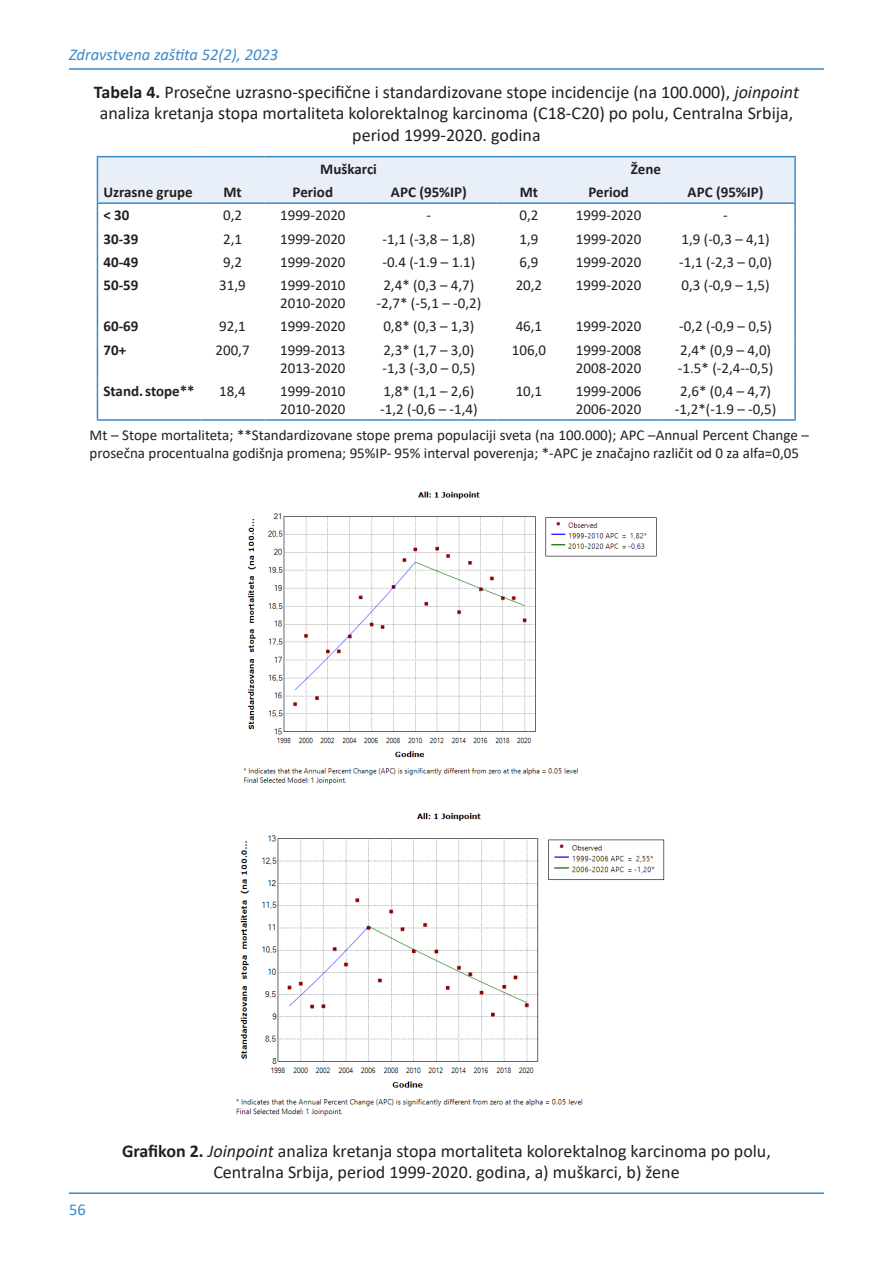
<style>
.page{position:relative;width:893px;height:1263px;background:#fff}
.page>*{position:absolute;margin:0;border:0;box-sizing:border-box;transform-origin:0 0}
.podnaslov{font:18px/21.6px "Calibri";color:#231f20;text-align:center}
.t1{font:italic 16.5px "Calibri";color:#3c89c8}
.t2{font:16.5px "Calibri";color:#3c89c8}
.podnaslov-2{font:15px/18px "Calibri";color:#231f20}
.podnaslov-3{font:700 15px "Calibri";color:#231f20}
.s1{font-weight:700}
.s2{font-style:italic}
</style>
<div class="page">
<hr style="left:69px;top:1192px;width:755px;height:2px;background:#3c89c8">
<hr style="left:69px;top:68px;width:755px;height:2px;background:#3c89c8">
<hr style="left:97px;top:156px;width:104px;height:1px;background:#3c89c8">
<hr style="left:201px;top:156px;width:63px;height:1px;background:#3c89c8">
<hr style="left:264px;top:156px;width:97px;height:1px;background:#3c89c8">
<hr style="left:361px;top:156px;width:136px;height:1px;background:#3c89c8">
<hr style="left:497px;top:156px;width:64px;height:1px;background:#3c89c8">
<hr style="left:561px;top:156px;width:95px;height:1px;background:#3c89c8">
<hr style="left:656px;top:156px;width:140px;height:1px;background:#3c89c8">
<hr style="left:794px;top:157px;width:2px;height:23px;background:#3c89c8">
<hr style="left:794px;top:180px;width:2px;height:22px;background:#3c89c8">
<hr style="left:794px;top:204px;width:2px;height:22px;background:#3c89c8">
<hr style="left:794px;top:226px;width:2px;height:24px;background:#3c89c8">
<svg style="left:97px;top:157px;width:698px;height:116px"></svg>
<hr style="left:794px;top:250px;width:2px;height:23px;background:#3c89c8">
<hr style="left:97px;top:273px;width:1px;height:41px;background:#3c89c8">
<hr style="left:794px;top:273px;width:2px;height:41px;background:#3c89c8">
<svg style="left:97px;top:314px;width:1px;height:23px"></svg>
<hr style="left:794px;top:314px;width:2px;height:23px;background:#3c89c8">
<hr style="left:97px;top:337px;width:1px;height:42px;background:#3c89c8">
<hr style="left:794px;top:337px;width:2px;height:42px;background:#3c89c8">
<hr style="left:97px;top:379px;width:1px;height:40px;background:#3c89c8">
<hr style="left:794px;top:379px;width:2px;height:40px;background:#3c89c8">
<hr style="left:97px;top:419px;width:104px;height:2px;background:#3c89c8">
<hr style="left:201px;top:419px;width:63px;height:2px;background:#3c89c8">
<hr style="left:264px;top:419px;width:97px;height:2px;background:#3c89c8">
<hr style="left:361px;top:419px;width:136px;height:2px;background:#3c89c8">
<hr style="left:497px;top:419px;width:64px;height:2px;background:#3c89c8">
<hr style="left:561px;top:419px;width:95px;height:2px;background:#3c89c8">
<hr style="left:656px;top:419px;width:140px;height:2px;background:#3c89c8">
<hr style="left:97px;top:202px;width:104px;height:2px;background:#3c89c8">
<hr style="left:201px;top:202px;width:63px;height:2px;background:#3c89c8">
<hr style="left:264px;top:202px;width:97px;height:2px;background:#3c89c8">
<hr style="left:361px;top:202px;width:136px;height:2px;background:#3c89c8">
<hr style="left:497px;top:202px;width:64px;height:2px;background:#3c89c8">
<hr style="left:561px;top:202px;width:95px;height:2px;background:#3c89c8">
<hr style="left:656px;top:202px;width:140px;height:2px;background:#3c89c8">
<img style="left:243px;top:491px;width:414px;height:294px">
<img style="left:236px;top:813px;width:429px;height:303px">
<p class="t1" style="left:69px;top:43px;width:211px">Zdravstvena zaštita 52(2), 2023</p>
<p class="podnaslov" style="left:94px;top:80px;width:707px"><span class="s1">Tabela 4.</span> Prosečne uzrasno-specifične i standardizovane stope incidencije (na 100.000), <span class="s2">joinpoint </span>analiza kretanja stopa mortaliteta kolorektalnog karcinoma (C18-C20) po polu, Centralna Srbija, period 1999-2020. godina</p>
<p class="podnaslov-3" style="left:320px;top:158px;width:58px">Muškarci</p>
<p class="podnaslov-3" style="left:631px;top:158px;width:32px">Žene</p>
<p class="podnaslov-3" style="left:103px;top:182px;width:91px">Uzrasne grupe</p>
<p class="podnaslov-3" style="left:223px;top:182px;width:20px">Mt</p>
<p class="podnaslov-3" style="left:293px;top:182px;width:42px">Period</p>
<p class="podnaslov-3" style="left:391px;top:182px;width:77px">APC (95%IP)</p>
<p class="podnaslov-3" style="left:520px;top:182px;width:20px">Mt</p>
<p class="podnaslov-3" style="left:588px;top:182px;width:42px">Period</p>
<p class="podnaslov-3" style="left:688px;top:182px;width:77px">APC (95%IP)</p>
<p class="podnaslov-3" style="left:103px;top:205px;width:28px">&lt; 30</p>
<p class="podnaslov-2" style="left:223px;top:206px;width:20px">0,2</p>
<p class="podnaslov-2" style="left:280px;top:206px;width:67px">1999-2020</p>
<p class="podnaslov-2" style="left:427px;top:206px;width:6px">-</p>
<p class="podnaslov-2" style="left:519px;top:206px;width:20px">0,2</p>
<p class="podnaslov-2" style="left:576px;top:206px;width:67px">1999-2020</p>
<p class="podnaslov-2" style="left:723px;top:206px;width:6px">-</p>
<p class="podnaslov-3" style="left:103px;top:228px;width:37px">30-39</p>
<p class="podnaslov-2" style="left:223px;top:229px;width:20px">2,1</p>
<p class="podnaslov-2" style="left:280px;top:229px;width:67px">1999-2020</p>
<p class="podnaslov-2" style="left:382px;top:229px;width:94px">-1,1 (-3,8 – 1,8)</p>
<p class="podnaslov-2" style="left:519px;top:229px;width:20px">1,9</p>
<p class="podnaslov-2" style="left:576px;top:229px;width:67px">1999-2020</p>
<p class="podnaslov-2" style="left:681px;top:229px;width:90px">1,9 (-0,3 – 4,1)</p>
<p class="podnaslov-3" style="left:103px;top:251px;width:37px">40-49</p>
<p class="podnaslov-2" style="left:223px;top:253px;width:20px">9,2</p>
<p class="podnaslov-2" style="left:280px;top:253px;width:67px">1999-2020</p>
<p class="podnaslov-2" style="left:382px;top:253px;width:94px">-0.4 (-1.9 – 1.1)</p>
<p class="podnaslov-2" style="left:519px;top:253px;width:20px">6,9</p>
<p class="podnaslov-2" style="left:576px;top:253px;width:67px">1999-2020</p>
<p class="podnaslov-2" style="left:679px;top:253px;width:94px">-1,1 (-2,3 – 0,0)</p>
<p class="podnaslov-3" style="left:103px;top:275px;width:37px">50-59</p>
<p class="podnaslov-2" style="left:219px;top:276px;width:28px">31,9</p>
<p class="podnaslov-2" style="left:280px;top:276px;width:67px">1999-2010</p>
<p class="podnaslov-2" style="left:280px;top:294px;width:67px">2010-2020</p>
<p class="podnaslov-2" style="left:383px;top:276px;width:93px">2,4* (0,3 – 4,7)</p>
<p class="podnaslov-2" style="left:376px;top:294px;width:106px">-2,7* (-5,1 – -0,2)</p>
<p class="podnaslov-2" style="left:516px;top:276px;width:28px">20,2</p>
<p class="podnaslov-2" style="left:576px;top:276px;width:67px">1999-2020</p>
<p class="podnaslov-2" style="left:681px;top:276px;width:90px">0,3 (-0,9 – 1,5)</p>
<p class="podnaslov-3" style="left:103px;top:316px;width:37px">60-69</p>
<p class="podnaslov-2" style="left:219px;top:317px;width:28px">92,1</p>
<p class="podnaslov-2" style="left:280px;top:317px;width:67px">1999-2020</p>
<p class="podnaslov-2" style="left:383px;top:317px;width:93px">0,8* (0,3 – 1,3)</p>
<p class="podnaslov-2" style="left:516px;top:317px;width:28px">46,1</p>
<p class="podnaslov-2" style="left:576px;top:317px;width:67px">1999-2020</p>
<p class="podnaslov-2" style="left:679px;top:317px;width:94px">-0,2 (-0,9 – 0,5)</p>
<p class="podnaslov-3" style="left:103px;top:339px;width:24px">70+</p>
<p class="podnaslov-2" style="left:215px;top:340px;width:36px">200,7</p>
<p class="podnaslov-2" style="left:280px;top:340px;width:67px">1999-2013</p>
<p class="podnaslov-2" style="left:280px;top:358px;width:67px">2013-2020</p>
<p class="podnaslov-2" style="left:383px;top:340px;width:93px">2,3* (1,7 – 3,0)</p>
<p class="podnaslov-2" style="left:382px;top:358px;width:94px">-1,3 (-3,0 – 0,5)</p>
<p class="podnaslov-2" style="left:680px;top:340px;width:93px">2,4* (0,9 – 4,0)</p>
<p class="podnaslov-2" style="left:678px;top:358px;width:97px">-1.5* (-2,4--0,5)</p>
<p class="podnaslov-2" style="left:512px;top:340px;width:36px">106,0</p>
<p class="podnaslov-2" style="left:576px;top:340px;width:67px">1999-2008</p>
<p class="podnaslov-2" style="left:576px;top:358px;width:67px">2008-2020</p>
<p class="podnaslov-3" style="left:103px;top:380px;width:93px">Stand. stope**</p>
<p class="podnaslov-2" style="left:219px;top:382px;width:28px">18,4</p>
<p class="podnaslov-2" style="left:280px;top:382px;width:67px">1999-2010</p>
<p class="podnaslov-2" style="left:280px;top:400px;width:67px">2010-2020</p>
<p class="podnaslov-2" style="left:680px;top:382px;width:93px">2,6* (0,4 – 4,7)</p>
<p class="podnaslov-2" style="left:675px;top:400px;width:103px">-1,2*(-1.9 – -0,5)</p>
<p class="podnaslov-2" style="left:90px;top:425px;width:721px">Mt – Stope mortaliteta; **Standardizovane stope prema populaciji sveta (na 100.000); APC –Annual Percent Change – prosečna procentualna godišnja promena; 95%IP- 95% interval poverenja; *-APC je značajno različit od 0 za alfa=0,05</p>
<p class="podnaslov-2" style="left:383px;top:382px;width:93px">1,8* (1,1 – 2,6)</p>
<p class="podnaslov-2" style="left:380px;top:400px;width:99px">-1,2 (-0,6 – -1,4)</p>
<p class="podnaslov-2" style="left:516px;top:382px;width:28px">10,1</p>
<p class="podnaslov-2" style="left:576px;top:382px;width:67px">1999-2006</p>
<p class="podnaslov-2" style="left:576px;top:400px;width:67px">2006-2020</p>
<p class="t2" style="left:69px;top:1198px;width:18px">56</p>
<p class="podnaslov" style="left:122px;top:1139px;width:650px"><span class="s1">Grafikon 2.</span> <span class="s2">Joinpoint</span> analiza kretanja stopa mortaliteta kolorektalnog karcinoma po polu,<br>Centralna Srbija, period 1999-2020. godina, a) muškarci, b) žene</p>
</div>
